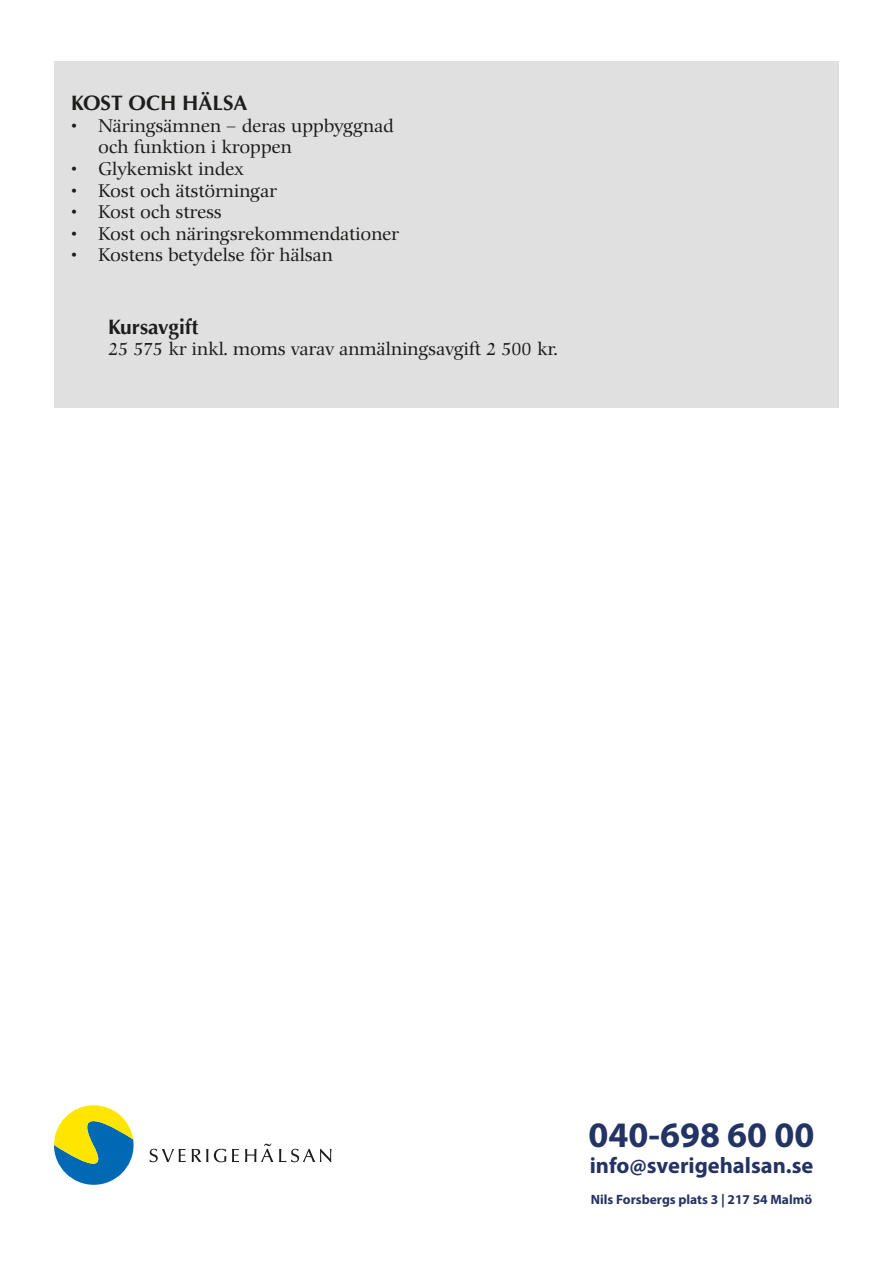
<style>
.page{position:relative;width:893px;height:1263px;background:#fff}
.page>*{position:absolute;margin:0;border:0;box-sizing:border-box;transform-origin:0 0}
.t1{font:700 36px "Myriad Pro";color:#233364}
.t2{font:700 22.5px "Myriad Pro";color:#233364}
.t3{font:700 21px "Optima";color:#1d1d1b}
.t4{font:18px/21.6px "Comenius Antiqua";color:#1d1d1b}
.t5{font:700 13.5px "Myriad Pro";color:#233364}
</style>
<div class="page">
<div style="left:54px;top:62px;width:785px;height:346px;background:#e0e0e0"></div>
<svg style="left:54px;top:1105px;width:80px;height:80px"></svg>
<svg style="left:149px;top:1149px;width:37px;height:13px"></svg>
<svg style="left:192px;top:1149px;width:16px;height:13px"></svg>
<svg style="left:214px;top:1149px;width:12px;height:13px"></svg>
<svg style="left:232px;top:1149px;width:7px;height:13px"></svg>
<svg style="left:279px;top:1149px;width:52px;height:13px"></svg>
<svg style="left:245px;top:1143px;width:28px;height:19px"></svg>
<p class="t3" style="left:71px;top:91px;width:178px">KOST OCH HÄLSA</p>
<p class="t4" style="left:98px;top:115px;width:297px;text-indent:-27px">• Näringsämnen – deras uppbyggnad och funktion i kroppen</p>
<p class="t4" style="left:71px;top:158px;width:174px">• Glykemiskt index</p>
<p class="t4" style="left:71px;top:180px;width:207px">• Kost och ätstörningar</p>
<p class="t4" style="left:71px;top:201px;width:152px">• Kost och stress</p>
<p class="t4" style="left:71px;top:223px;width:329px">• Kost och näringsrekommendationer</p>
<p class="t4" style="left:71px;top:245px;width:263px">• Kostens betydelse för hälsan</p>
<p class="t3" style="left:108px;top:314px;width:92px">Kursavgift</p>
<p class="t4" style="left:108px;top:339px;width:451px">25 575 kr inkl. moms varav anmälningsavgift 2 500 kr.</p>
<p class="t1" style="left:589px;top:1111px;width:227px">040-698 60 00</p>
<p class="t2" style="left:590px;top:1150px;width:225px">info@sverigehalsan.se</p>
<p class="t5" style="left:591px;top:1191px;width:223px">Nils Forsbergs plats 3 | 217 54 Malmö</p>
</div>
